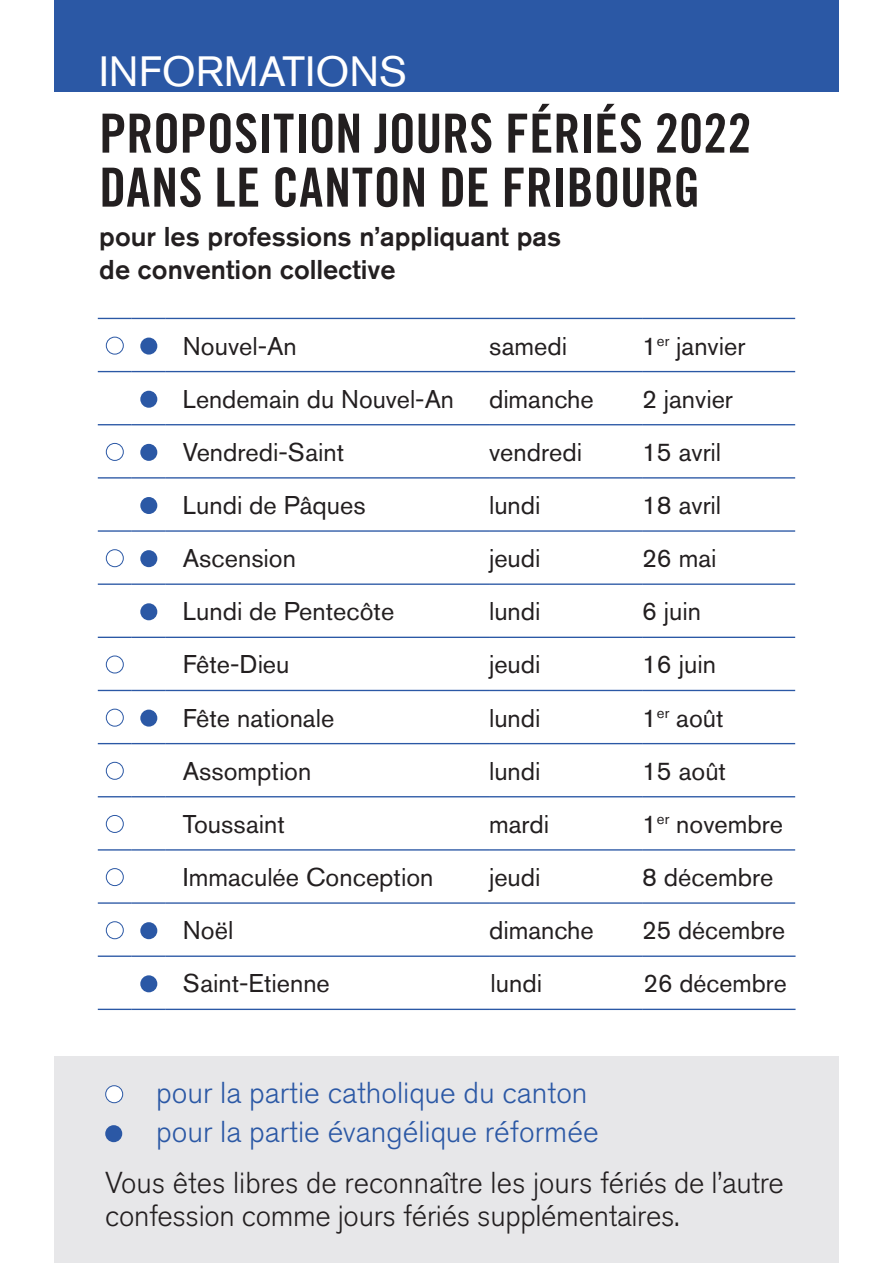
<style>
.page{position:relative;width:893px;height:1263px;background:#fff}
.page>*{position:absolute;margin:0;border:0;box-sizing:border-box;transform-origin:0 0}
.t1{font:54px/54px "Trade Gothic LT Std Bd Cn 20";color:#231f20}
.t2{font:42px "Akzidenz Grotesk Std";letter-spacing:.005em;color:#fff}
.t3{font:300 30px/33px "Akzidenz Grotesk Std";letter-spacing:-.01em;color:#231f20}
.t4{font:300 30px/39px "Akzidenz Grotesk Std";color:#2b58a5}
.t5{font:500 27px/33px "Akzidenz Grotesk Std";color:#231f20}
.t6{font:25.5px "Akzidenz Grotesk Std";color:#231f20}
</style>
<div class="page">
<div style="left:54px;top:0;width:785px;height:92px;background:#2b58a5"></div>
<svg style="left:132px;top:319px;width:663px;height:690px"></svg>
<hr style="left:164px;top:957px;width:3px;height:52px;background:#fff">
<hr style="left:487px;top:957px;width:3px;height:52px;background:#fff">
<hr style="left:641px;top:957px;width:3px;height:52px;background:#fff">
<hr style="left:98px;top:318px;width:34px;height:1px;background:#2b58a5">
<hr style="left:132px;top:318px;width:34px;height:1px;background:#2b58a5">
<hr style="left:166px;top:318px;width:323px;height:1px;background:#2b58a5">
<hr style="left:489px;top:318px;width:153px;height:1px;background:#2b58a5">
<hr style="left:642px;top:318px;width:153px;height:1px;background:#2b58a5">
<hr style="left:98px;top:371px;width:34px;height:1px;background:#2b58a5">
<hr style="left:132px;top:371px;width:34px;height:1px;background:#2b58a5">
<hr style="left:166px;top:371px;width:323px;height:1px;background:#2b58a5">
<hr style="left:489px;top:371px;width:153px;height:1px;background:#2b58a5">
<hr style="left:642px;top:371px;width:153px;height:1px;background:#2b58a5">
<hr style="left:98px;top:424px;width:34px;height:1px;background:#2b58a5">
<hr style="left:132px;top:424px;width:34px;height:1px;background:#2b58a5">
<hr style="left:166px;top:424px;width:323px;height:1px;background:#2b58a5">
<hr style="left:489px;top:424px;width:153px;height:1px;background:#2b58a5">
<hr style="left:642px;top:424px;width:153px;height:1px;background:#2b58a5">
<hr style="left:98px;top:477px;width:34px;height:2px;background:#2b58a5">
<hr style="left:132px;top:477px;width:34px;height:2px;background:#2b58a5">
<hr style="left:166px;top:477px;width:323px;height:2px;background:#2b58a5">
<hr style="left:489px;top:477px;width:153px;height:2px;background:#2b58a5">
<hr style="left:642px;top:477px;width:153px;height:2px;background:#2b58a5">
<hr style="left:98px;top:530px;width:34px;height:2px;background:#2b58a5">
<hr style="left:132px;top:530px;width:34px;height:2px;background:#2b58a5">
<hr style="left:166px;top:530px;width:323px;height:2px;background:#2b58a5">
<hr style="left:489px;top:530px;width:153px;height:2px;background:#2b58a5">
<hr style="left:642px;top:530px;width:153px;height:2px;background:#2b58a5">
<hr style="left:98px;top:583px;width:34px;height:2px;background:#2b58a5">
<hr style="left:132px;top:583px;width:34px;height:2px;background:#2b58a5">
<hr style="left:166px;top:583px;width:323px;height:2px;background:#2b58a5">
<hr style="left:489px;top:583px;width:153px;height:2px;background:#2b58a5">
<hr style="left:642px;top:583px;width:153px;height:2px;background:#2b58a5">
<hr style="left:98px;top:637px;width:34px;height:1px;background:#2b58a5">
<hr style="left:132px;top:637px;width:34px;height:1px;background:#2b58a5">
<hr style="left:166px;top:637px;width:323px;height:1px;background:#2b58a5">
<hr style="left:489px;top:637px;width:153px;height:1px;background:#2b58a5">
<hr style="left:642px;top:637px;width:153px;height:1px;background:#2b58a5">
<hr style="left:98px;top:690px;width:34px;height:1px;background:#2b58a5">
<hr style="left:132px;top:690px;width:34px;height:1px;background:#2b58a5">
<hr style="left:166px;top:690px;width:323px;height:1px;background:#2b58a5">
<hr style="left:489px;top:690px;width:153px;height:1px;background:#2b58a5">
<hr style="left:642px;top:690px;width:153px;height:1px;background:#2b58a5">
<hr style="left:98px;top:743px;width:34px;height:1px;background:#2b58a5">
<hr style="left:132px;top:743px;width:34px;height:1px;background:#2b58a5">
<hr style="left:166px;top:743px;width:323px;height:1px;background:#2b58a5">
<hr style="left:489px;top:743px;width:153px;height:1px;background:#2b58a5">
<hr style="left:642px;top:743px;width:153px;height:1px;background:#2b58a5">
<hr style="left:98px;top:796px;width:34px;height:1px;background:#2b58a5">
<hr style="left:132px;top:796px;width:34px;height:1px;background:#2b58a5">
<hr style="left:166px;top:796px;width:323px;height:1px;background:#2b58a5">
<hr style="left:489px;top:796px;width:153px;height:1px;background:#2b58a5">
<hr style="left:642px;top:796px;width:153px;height:1px;background:#2b58a5">
<hr style="left:98px;top:849px;width:34px;height:1px;background:#2b58a5">
<hr style="left:132px;top:849px;width:34px;height:1px;background:#2b58a5">
<hr style="left:166px;top:849px;width:323px;height:1px;background:#2b58a5">
<hr style="left:489px;top:849px;width:153px;height:1px;background:#2b58a5">
<hr style="left:642px;top:849px;width:153px;height:1px;background:#2b58a5">
<hr style="left:98px;top:902px;width:34px;height:2px;background:#2b58a5">
<hr style="left:132px;top:902px;width:34px;height:2px;background:#2b58a5">
<hr style="left:166px;top:902px;width:323px;height:2px;background:#2b58a5">
<hr style="left:489px;top:902px;width:153px;height:2px;background:#2b58a5">
<hr style="left:642px;top:902px;width:153px;height:2px;background:#2b58a5">
<hr style="left:98px;top:955px;width:34px;height:2px;background:#2b58a5">
<hr style="left:132px;top:955px;width:34px;height:2px;background:#2b58a5">
<hr style="left:166px;top:955px;width:323px;height:2px;background:#2b58a5">
<hr style="left:489px;top:955px;width:153px;height:2px;background:#2b58a5">
<hr style="left:642px;top:955px;width:153px;height:2px;background:#2b58a5">
<hr style="left:98px;top:1009px;width:34px;height:1px;background:#2b58a5">
<hr style="left:132px;top:1009px;width:34px;height:1px;background:#2b58a5">
<hr style="left:166px;top:1009px;width:323px;height:1px;background:#2b58a5">
<hr style="left:489px;top:1009px;width:153px;height:1px;background:#2b58a5">
<hr style="left:642px;top:1009px;width:153px;height:1px;background:#2b58a5">
<div style="left:106px;top:337px;width:18px;height:18px;border:1px solid #2b58a5;border-radius:50%"></div>
<div style="left:140px;top:338px;width:17px;height:17px;background:#2b58a5;border-radius:50%"></div>
<div style="left:140px;top:391px;width:17px;height:17px;background:#2b58a5;border-radius:50%"></div>
<div style="left:106px;top:443px;width:18px;height:18px;border:1px solid #2b58a5;border-radius:50%"></div>
<div style="left:140px;top:444px;width:17px;height:17px;background:#2b58a5;border-radius:50%"></div>
<div style="left:140px;top:497px;width:17px;height:17px;background:#2b58a5;border-radius:50%"></div>
<div style="left:106px;top:549px;width:18px;height:18px;border:1px solid #2b58a5;border-radius:50%"></div>
<div style="left:140px;top:550px;width:17px;height:17px;background:#2b58a5;border-radius:50%"></div>
<div style="left:140px;top:603px;width:17px;height:17px;background:#2b58a5;border-radius:50%"></div>
<div style="left:106px;top:655px;width:18px;height:18px;border:1px solid #2b58a5;border-radius:50%"></div>
<div style="left:106px;top:709px;width:18px;height:18px;border:1px solid #2b58a5;border-radius:50%"></div>
<div style="left:140px;top:710px;width:17px;height:17px;background:#2b58a5;border-radius:50%"></div>
<div style="left:106px;top:762px;width:18px;height:18px;border:1px solid #2b58a5;border-radius:50%"></div>
<div style="left:106px;top:815px;width:18px;height:18px;border:1px solid #2b58a5;border-radius:50%"></div>
<div style="left:106px;top:868px;width:18px;height:18px;border:1px solid #2b58a5;border-radius:50%"></div>
<div style="left:106px;top:921px;width:18px;height:18px;border:1px solid #2b58a5;border-radius:50%"></div>
<div style="left:140px;top:922px;width:17px;height:17px;background:#2b58a5;border-radius:50%"></div>
<div style="left:140px;top:975px;width:17px;height:17px;background:#2b58a5;border-radius:50%"></div>
<div style="left:54px;top:1057px;width:785px;height:206px;background:#e7e7e9"></div>
<div style="left:106px;top:1086px;width:17px;height:17px;background:#fff;border-radius:50%"></div>
<div style="left:105px;top:1085px;width:18px;height:18px;border:1px solid #2b58a5;border-radius:50%"></div>
<div style="left:105px;top:1125px;width:17px;height:17px;background:#2b58a5;border-radius:50%"></div>
<h2 class="t2" style="left:99px;top:46px;width:310px">INFORMATIONS</h2>
<h1 class="t1" style="left:99px;top:106px;width:654px">PROPOSITION JOURS FÉRIÉS 2022<br>DANS LE CANTON DE FRIBOURG</h1>
<p class="t5" style="left:99px;top:219px;width:463px">pour les professions n’appliquant pas de convention collective</p>
<p class="t6" style="left:183px;top:330px;width:116px">Nouvel-An</p>
<p class="t6" style="left:489px;top:330px;width:80px">samedi</p>
<p class="t6" style="left:642px;top:330px;width:105px">1<sup>er</sup> janvier</p>
<p class="t6" style="left:183px;top:384px;width:273px">Lendemain du Nouvel-An</p>
<p class="t6" style="left:489px;top:384px;width:106px">dimanche</p>
<p class="t6" style="left:642px;top:384px;width:92px">2 janvier</p>
<p class="t6" style="left:183px;top:437px;width:163px">Vendredi-Saint</p>
<p class="t6" style="left:489px;top:437px;width:94px">vendredi</p>
<p class="t6" style="left:642px;top:437px;width:81px">15 avril</p>
<p class="t6" style="left:183px;top:490px;width:184px">Lundi de Pâques</p>
<p class="t6" style="left:489px;top:490px;width:53px">lundi</p>
<p class="t6" style="left:642px;top:490px;width:81px">18 avril</p>
<p class="t6" style="left:183px;top:543px;width:115px">Ascension</p>
<p class="t6" style="left:489px;top:543px;width:53px">jeudi</p>
<p class="t6" style="left:642px;top:543px;width:76px">26 mai</p>
<p class="t6" style="left:183px;top:596px;width:213px">Lundi de Pentecôte</p>
<p class="t6" style="left:489px;top:596px;width:53px">lundi</p>
<p class="t6" style="left:642px;top:596px;width:60px">6 juin</p>
<p class="t6" style="left:183px;top:649px;width:108px">Fête-Dieu</p>
<p class="t6" style="left:489px;top:649px;width:53px">jeudi</p>
<p class="t6" style="left:642px;top:649px;width:75px">16 juin</p>
<p class="t6" style="left:183px;top:702px;width:153px">Fête nationale</p>
<p class="t6" style="left:489px;top:702px;width:53px">lundi</p>
<p class="t6" style="left:642px;top:702px;width:83px">1<sup>er</sup> août</p>
<p class="t6" style="left:183px;top:756px;width:130px">Assomption</p>
<p class="t6" style="left:489px;top:756px;width:53px">lundi</p>
<p class="t6" style="left:642px;top:756px;width:85px">15 août</p>
<p class="t6" style="left:183px;top:809px;width:104px">Toussaint</p>
<p class="t6" style="left:489px;top:809px;width:62px">mardi</p>
<p class="t6" style="left:642px;top:809px;width:142px">1<sup>er</sup> novembre</p>
<p class="t6" style="left:183px;top:862px;width:252px">Immaculée Conception</p>
<p class="t6" style="left:489px;top:862px;width:53px">jeudi</p>
<p class="t6" style="left:642px;top:862px;width:133px">8 décembre</p>
<p class="t6" style="left:183px;top:915px;width:52px">Noël</p>
<p class="t6" style="left:489px;top:915px;width:106px">dimanche</p>
<p class="t6" style="left:642px;top:915px;width:145px">25 décembre</p>
<p class="t6" style="left:183px;top:968px;width:149px">Saint-Etienne</p>
<p class="t6" style="left:490px;top:968px;width:53px">lundi</p>
<p class="t6" style="left:644px;top:968px;width:145px">26 décembre</p>
<p class="t4" style="left:156px;top:1074px;width:444px">pour la partie catholique du canton pour la partie évangélique réformée</p>
<p class="t3" style="left:105px;top:1167px;width:680px">Vous êtes libres de reconnaître les jours fériés de l’autre confession comme jours fériés supplémentaires.</p>
</div>
